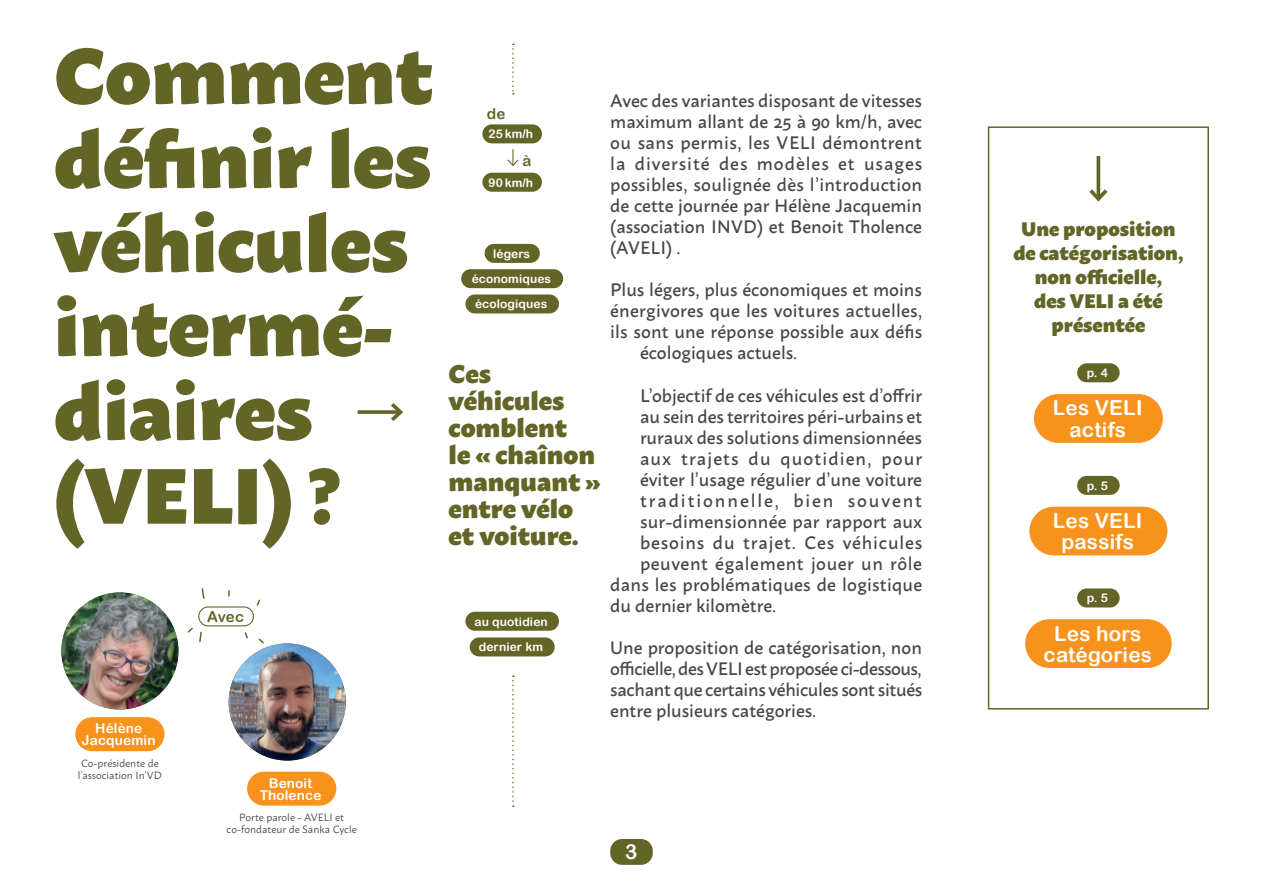
<style>
.page{position:relative;width:1263px;height:893px;background:#fff}
.page>*{position:absolute;margin:0;border:0;box-sizing:border-box;transform-origin:0 0}
.t1{font:900 78px/84px "Macho";color:#636527}
.t2{font:900 25.5px/27px "Macho";color:#636527}
.t3{font:20.7px/21.3px "Arial Rounded MT Bold";letter-spacing:.01em;color:#fff;text-align:center}
.t4{font:900 19.5px/24px "Macho";color:#636527;text-align:center}
.t5{font:500 18px/21px "Macho";color:#464748;text-align:justify}
.t6{font:500 18px "Macho";letter-spacing:.045em;color:#464748}
.t7{font:500 18px "Macho";letter-spacing:.03em;color:#464748}
.t8{font:500 18px "Macho";letter-spacing:.06em;color:#464748}
.t9{font:500 18px "Macho";letter-spacing:.105em;color:#464748}
.t10{font:15px "Arial Rounded MT Bold";letter-spacing:.005em;color:#636527}
.t11{font:13.5px/12px "Arial Rounded MT Bold";letter-spacing:.01em;color:#fff;text-align:center}
.t12{font:12px/25.3px "Arial Rounded MT Bold";letter-spacing:.01em;color:#fff;text-align:center}
.t13{font:10.5px/12px "Macho";color:#464748}
</style>
<div class="page">
<div style="left:610px;top:839px;width:43px;height:26px;background:#636527;border-radius:12px"></div>
<svg style="left:512px;top:675px;width:2px;height:132px"></svg>
<svg style="left:512px;top:44px;width:2px;height:51px"></svg>
<div style="left:75px;top:717px;width:90px;height:34px;background:#f7931d;border-radius:17px"></div>
<div style="left:247px;top:772px;width:89px;height:34px;background:#f7931d;border-radius:17px"></div>
<img style="left:61px;top:592px;width:117px;height:117px;border-radius:59px">
<img style="left:229px;top:643px;width:117px;height:118px;border-radius:59px">
<div style="left:198px;top:606px;width:56px;height:20px;border:1px solid #636527;border-radius:9px"></div>
<svg style="left:201px;top:588px;width:4px;height:11px"></svg>
<svg style="left:256px;top:599px;width:5px;height:7px"></svg>
<svg style="left:244px;top:632px;width:4px;height:7px"></svg>
<svg style="left:258px;top:638px;width:6px;height:6px"></svg>
<svg style="left:187px;top:627px;width:15px;height:16px"></svg>
<div style="left:1030px;top:390px;width:136px;height:57px;background:#f7931d;border-radius:28px"></div>
<div style="left:1026px;top:387px;width:144px;height:63px;border:8px solid #fff;border-radius:28px"></div>
<div style="left:1077px;top:363px;width:43px;height:19px;background:#636527;border-radius:10px"></div>
<div style="left:482px;top:124px;width:60px;height:19px;background:#636527;border-radius:10px"></div>
<div style="left:484px;top:244px;width:56px;height:19px;background:#636527;border-radius:10px"></div>
<div style="left:461px;top:269px;width:102px;height:19px;background:#636527;border-radius:10px"></div>
<div style="left:465px;top:294px;width:94px;height:19px;background:#636527;border-radius:10px"></div>
<div style="left:465px;top:612px;width:94px;height:19px;background:#636527;border-radius:10px"></div>
<div style="left:470px;top:637px;width:85px;height:19px;background:#636527;border-radius:10px"></div>
<div style="left:482px;top:173px;width:60px;height:19px;background:#636527;border-radius:10px"></div>
<div style="left:1025px;top:503px;width:146px;height:56px;background:#f7931d;border-radius:28px"></div>
<div style="left:1022px;top:499px;width:153px;height:64px;border:8px solid #fff;border-radius:28px"></div>
<div style="left:1021px;top:615px;width:154px;height:57px;background:#f7931d;border-radius:28px"></div>
<div style="left:1017px;top:612px;width:162px;height:63px;border:8px solid #fff;border-radius:28px"></div>
<svg style="left:1096px;top:156px;width:4px;height:29px"></svg>
<svg style="left:1089px;top:185px;width:19px;height:17px"></svg>
<svg style="left:358px;top:410px;width:29px;height:4px"></svg>
<svg style="left:387px;top:403px;width:16px;height:18px"></svg>
<svg style="left:507px;top:149px;width:12px;height:17px"></svg>
<div style="left:1077px;top:588px;width:43px;height:19px;background:#636527;border-radius:10px"></div>
<div style="left:1077px;top:476px;width:43px;height:19px;background:#636527;border-radius:10px"></div>
<div style="left:988px;top:126px;width:221px;height:583px;border:2px solid #636527"></div>
<h1 class="t1" style="left:54px;top:25px;width:381px">Comment définir les véhicules intermé&shy;diaires (VELI) ?</h1>
<p class="t11" style="left:82px;top:722px;width:75px">Hélène<br>Jacquemin</p>
<p class="t13" style="left:78px;top:756px;width:85px">Co-présidente de l’association In’VD</p>
<p class="t10" style="left:207px;top:608px;width:38px">Avec</p>
<p class="t11" style="left:260px;top:777px;width:63px">Benoit<br>Tholence</p>
<p class="t13" style="left:227px;top:810px;width:132px;text-align:center">Porte parole - AVELI et co-fondateur de Sanka Cycle</p>
<p class="t10" style="left:487px;top:105px;width:20px">de</p>
<p class="t12" style="left:489px;top:121px;width:46px">25km/h</p>
<p class="t10" style="left:523px;top:151px;width:10px">à</p>
<p class="t12" style="left:489px;top:169px;width:46px">90km/h</p>
<p class="t12" style="left:472px;top:241px;width:81px">légers économiques écologiques</p>
<h2 class="t2" style="left:449px;top:357px;width:154px">Ces véhicules comblent<br>le « chaînon manquant » entre vélo et voiture.</h2>
<p class="t12" style="left:474px;top:608px;width:75px;line-height:25.8px">au quotidien dernier km</p>
<p class="t5" style="left:610px;top:88px;width:313px">Avec des variantes disposant de vitesses maximum allant de 25 à 90 km/h, avec ou sans permis, les VELI démontrent la diversité des modèles et usages possibles, soulignée dès l’introduction de cette journée par Hélène Jacquemin (association INVD) et Benoit Tholence (AVELI) .</p>
<p class="t5" style="left:610px;top:278px;width:313px">Plus légers, plus économiques et moins</p>
<p class="t5" style="left:610px;top:299px;width:313px">énergivores que les voitures actuelles,</p>
<p class="t5" style="left:610px;top:320px;width:314px">ils sont une réponse possible aux défis</p>
<p class="t5" style="left:640px;top:341px;width:159px">écologiques actuels.</p>
<p class="t5" style="left:640px;top:383px;width:284px">L’objectif de ces véhicules est d’offrir</p>
<p class="t5" style="left:640px;top:404px;width:284px">au sein des territoires péri-urbains et</p>
<p class="t5" style="left:640px;top:425px;width:284px">ruraux des solutions dimensionnées</p>
<p class="t8" style="left:640px;top:442px;width:284px">aux trajets du quotidien, pour</p>
<p class="t5" style="left:640px;top:467px;width:284px">éviter l’usage régulier d’une voiture</p>
<p class="t9" style="left:640px;top:484px;width:284px">traditionnelle, bien souvent</p>
<p class="t5" style="left:640px;top:509px;width:284px">sur-dimensionnée par rapport aux</p>
<p class="t6" style="left:640px;top:526px;width:284px">besoins du trajet. Ces véhicules</p>
<p class="t7" style="left:640px;top:547px;width:283px">peuvent également jouer un rôle</p>
<p class="t5" style="left:610px;top:572px;width:313px">dans les problématiques de logistique</p>
<p class="t5" style="left:610px;top:593px;width:167px">du dernier kilomètre.</p>
<p class="t5" style="left:610px;top:635px;width:313px">Une proposition de catégorisation, non officielle, des VELI est proposée ci-dessous, sachant que certains véhicules sont situés entre plusieurs catégories.</p>
<p class="t3" style="left:625px;top:841px;width:14px">3</p>
<p class="t4" style="left:1013px;top:215px;width:172px">Une proposition de catégorisation, non officielle,<br>des VELI a été présentée</p>
<p class="t12" style="left:1087px;top:360px;width:23px">p. 4</p>
<p class="t3" style="left:1053px;top:397px;width:91px">Les VELI actifs</p>
<p class="t12" style="left:1087px;top:473px;width:23px">p. 5</p>
<p class="t3" style="left:1053px;top:510px;width:91px">Les VELI passifs</p>
<p class="t12" style="left:1087px;top:585px;width:23px">p. 5</p>
<p class="t3" style="left:1043px;top:622px;width:110px">Les hors catégories</p>
</div>
